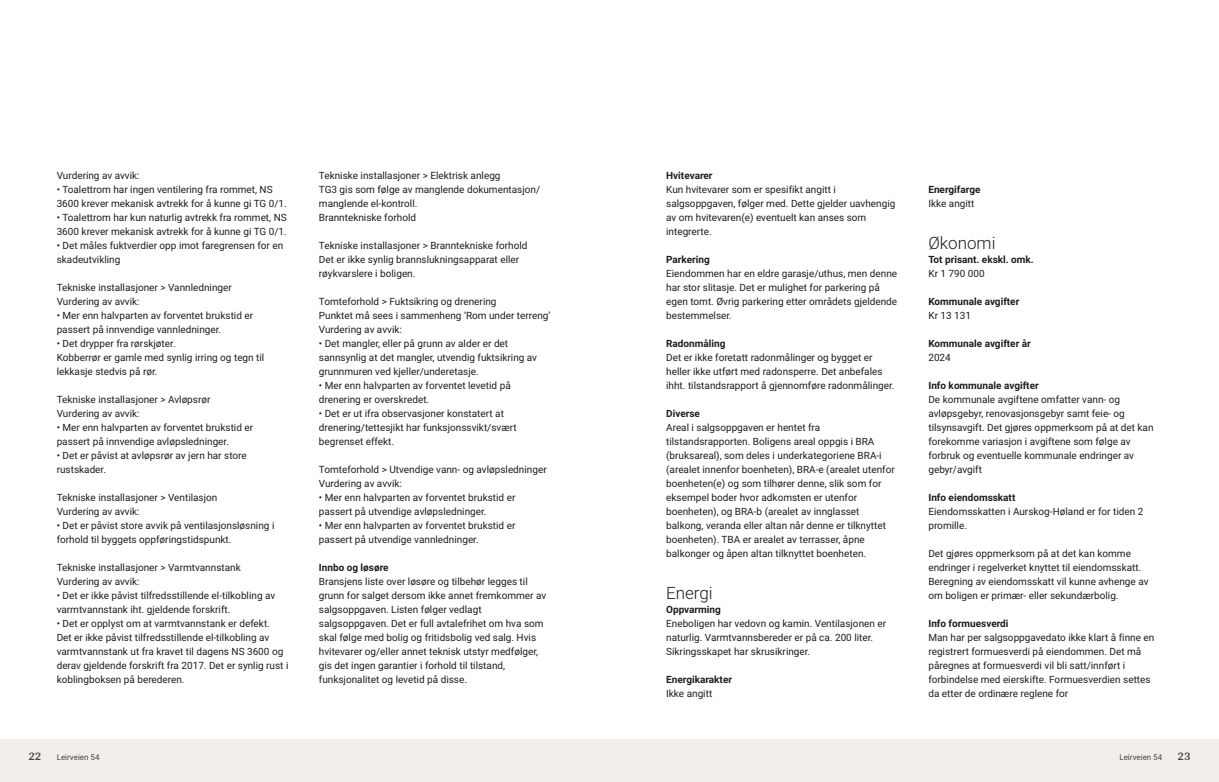
<style>
.page{position:relative;width:1219px;height:782px;background:#fff}
.page>*{position:absolute;margin:0;border:0;box-sizing:border-box;transform-origin:0 0}
.t1{font:300 17px "Roboto Vitec";color:#1d1d1b}
.t2{font:700 12px "Arya";color:#414749}
.t3{font:10px/14px "Roboto Vitec";color:#1d1d1b}
.t4{font:700 10px "Roboto Vitec";color:#1d1d1b}
.t5{font:8px "Roboto Vitec";color:#414749}
</style>
<div class="page">
<div style="left:0;top:739px;width:612px;height:42px;background:#f2eeea"></div>
<div style="left:607px;top:739px;width:612px;height:42px;background:#f2eeea"></div>
<p class="t3" style="left:57px;top:167px;width:85px">Vurdering av avvik:</p>
<p class="t3" style="left:57px;top:181px;width:232px">• Toalettrom har ingen ventilering fra rommet, NS<br>3600 krever mekanisk avtrekk for å kunne gi TG 0/1.</p>
<p class="t3" style="left:57px;top:209px;width:232px">• Toalettrom har kun naturlig avtrekk fra rommet, NS<br>3600 krever mekanisk avtrekk for å kunne gi TG 0/1.</p>
<p class="t3" style="left:57px;top:237px;width:228px">• Det måles fuktverdier opp imot faregrensen for en skadeutvikling</p>
<p class="t3" style="left:57px;top:279px;width:177px">Tekniske installasjoner &gt; Vannledninger<br>Vurdering av avvik:</p>
<p class="t3" style="left:57px;top:307px;width:198px">• Mer enn halvparten av forventet brukstid er passert på innvendige vannledninger.</p>
<p class="t3" style="left:57px;top:335px;width:209px">• Det drypper fra rørskjøter.<br>Kobberrør er gamle med synlig irring og tegn til lekkasje stedvis på rør.</p>
<p class="t3" style="left:57px;top:391px;width:155px">Tekniske installasjoner &gt; Avløpsrør<br>Vurdering av avvik:</p>
<p class="t3" style="left:57px;top:419px;width:198px">• Mer enn halvparten av forventet brukstid er passert på innvendige avløpsledninger.</p>
<p class="t3" style="left:57px;top:447px;width:192px">• Det er påvist at avløpsrør av jern har store rustskader.</p>
<p class="t3" style="left:57px;top:489px;width:162px">Tekniske installasjoner &gt; Ventilasjon<br>Vurdering av avvik:</p>
<p class="t3" style="left:57px;top:517px;width:219px">• Det er påvist store avvik på ventilasjonsløsning i forhold til byggets oppføringstidspunkt.</p>
<p class="t3" style="left:57px;top:559px;width:186px">Tekniske installasjoner &gt; Varmtvannstank<br>Vurdering av avvik:</p>
<p class="t3" style="left:57px;top:587px;width:220px">• Det er ikke påvist tilfredsstillende el‑tilkobling av varmtvannstank iht. gjeldende forskrift.</p>
<p class="t3" style="left:57px;top:615px;width:233px">• Det er opplyst om at varmtvannstank er defekt.<br>Det er ikke påvist tilfredsstillende el‑tilkobling av varmtvannstank ut fra kravet til dagens NS 3600 og derav gjeldende forskrift fra 2017. Det er synlig rust i koblingboksen på berederen.</p>
<p class="t2" style="left:28px;top:749px;width:15px">22</p>
<p class="t5" style="left:57px;top:751px;width:44px">Leirveien 54</p>
<p class="t3" style="left:319px;top:167px;width:223px">Tekniske installasjoner &gt; Elektrisk anlegg<br>TG3 gis som følge av manglende dokumentasjon/ manglende el‑kontroll.<br>Branntekniske forhold</p>
<p class="t3" style="left:319px;top:237px;width:210px">Tekniske installasjoner &gt; Branntekniske forhold<br>Det er ikke synlig brannslukningsapparat eller røykvarslere i boligen.</p>
<p class="t3" style="left:319px;top:293px;width:233px">Tomteforhold &gt; Fuktsikring og drenering<br>Punktet må sees i sammenheng ‘Rom under terreng’<br>Vurdering av avvik:</p>
<p class="t3" style="left:319px;top:335px;width:220px">• Det mangler, eller på grunn av alder er det sannsynlig at det mangler, utvendig fuktsikring av grunnmuren ved kjeller/underetasje.</p>
<p class="t3" style="left:319px;top:377px;width:193px">• Mer enn halvparten av forventet levetid på drenering er overskredet.</p>
<p class="t3" style="left:319px;top:405px;width:199px">• Det er ut ifra observasjoner konstatert at drenering/tettesjikt har funksjonssvikt/svært begrenset effekt.</p>
<p class="t3" style="left:319px;top:461px;width:229px">Tomteforhold &gt; Utvendige vann‑ og avløpsledninger<br>Vurdering av avvik:</p>
<p class="t3" style="left:319px;top:489px;width:198px">• Mer enn halvparten av forventet brukstid er passert på utvendige avløpsledninger.</p>
<p class="t3" style="left:319px;top:517px;width:198px">• Mer enn halvparten av forventet brukstid er passert på utvendige vannledninger.</p>
<p class="t4" style="left:319px;top:560px;width:71px">Innbo og løsøre</p>
<p class="t3" style="left:319px;top:573px;width:229px">Bransjens liste over løsøre og tilbehør legges til grunn for salget dersom ikke annet fremkommer av salgsoppgaven. Listen følger vedlagt salgsoppgaven. Det er full avtalefrihet om hva som skal følge med bolig og fritidsbolig ved salg. Hvis hvitevarer og/eller annet teknisk utstyr medfølger, gis det ingen garantier i forhold til tilstand, funksjonalitet og levetid på disse.</p>
<p class="t4" style="left:666px;top:168px;width:48px">Hvitevarer</p>
<p class="t3" style="left:666px;top:181px;width:231px">Kun hvitevarer som er spesifikt angitt i salgsoppgaven, følger med. Dette gjelder uavhengig av om hvitevaren(e) eventuelt kan anses som integrerte.</p>
<p class="t4" style="left:666px;top:252px;width:45px">Parkering</p>
<p class="t3" style="left:666px;top:265px;width:233px">Eiendommen har en eldre garasje/uthus, men denne har stor slitasje. Det er mulighet for parkering på egen tomt. Øvrig parkering etter områdets gjeldende bestemmelser.</p>
<p class="t4" style="left:666px;top:336px;width:61px">Radonmåling</p>
<p class="t3" style="left:666px;top:349px;width:230px">Det er ikke foretatt radonmålinger og bygget er heller ikke utført med radonsperre. Det anbefales ihht. tilstandsrapport å gjennomføre radonmålinger.</p>
<p class="t4" style="left:666px;top:406px;width:35px">Diverse</p>
<p class="t3" style="left:666px;top:419px;width:230px">Areal i salgsoppgaven er hentet fra tilstandsrapporten. Boligens areal oppgis i BRA (bruksareal), som deles i underkategoriene BRA‑i (arealet innenfor boenheten), BRA‑e (arealet utenfor boenheten(e) og som tilhører denne, slik som for eksempel boder hvor adkomsten er utenfor boenheten), og BRA‑b (arealet av innglasset balkong, veranda eller altan når denne er tilknyttet boenheten). TBA er arealet av terrasser, åpne balkonger og åpen altan tilknyttet boenheten.</p>
<h1 class="t1" style="left:666px;top:580px;width:48px">Energi</h1>
<p class="t4" style="left:666px;top:602px;width:56px">Oppvarming</p>
<p class="t3" style="left:666px;top:615px;width:221px">Eneboligen har vedovn og kamin. Ventilasjonen er naturlig. Varmtvannsbereder er på ca. 200 liter.<br>Sikringsskapet har skrusikringer.</p>
<p class="t4" style="left:666px;top:672px;width:67px">Energikarakter</p>
<p class="t3" style="left:666px;top:685px;width:48px">Ikke angitt</p>
<p class="t4" style="left:928px;top:182px;width:54px">Energifarge</p>
<p class="t3" style="left:928px;top:195px;width:48px">Ikke angitt</p>
<h1 class="t1" style="left:928px;top:230px;width:69px">Økonomi</h1>
<p class="t4" style="left:928px;top:252px;width:107px">Tot prisant. ekskl. omk.</p>
<p class="t3" style="left:928px;top:265px;width:58px">Kr 1 790 000</p>
<p class="t4" style="left:928px;top:294px;width:92px">Kommunale avgifter</p>
<p class="t3" style="left:928px;top:307px;width:44px">Kr 13 131</p>
<p class="t4" style="left:928px;top:336px;width:104px">Kommunale avgifter år</p>
<p class="t3" style="left:928px;top:349px;width:24px">2024</p>
<p class="t4" style="left:928px;top:378px;width:112px">Info kommunale avgifter</p>
<p class="t3" style="left:928px;top:391px;width:227px">De kommunale avgiftene omfatter vann‑ og avløpsgebyr, renovasjonsgebyr samt feie‑ og tilsynsavgift. Det gjøres oppmerksom på at det kan forekomme variasjon i avgiftene som følge av forbruk og eventuelle kommunale endringer av gebyr/avgift</p>
<p class="t4" style="left:928px;top:490px;width:88px">Info eiendomsskatt</p>
<p class="t3" style="left:928px;top:503px;width:216px">Eiendomsskatten i Aurskog‑Høland er for tiden 2 promille.</p>
<p class="t3" style="left:928px;top:545px;width:222px">Det gjøres oppmerksom på at det kan komme endringer i regelverket knyttet til eiendomsskatt.<br>Beregning av eiendomsskatt vil kunne avhenge av om boligen er primær‑ eller sekundærbolig.</p>
<p class="t4" style="left:928px;top:616px;width:82px">Info formuesverdi</p>
<p class="t3" style="left:928px;top:629px;width:227px">Man har per salgsoppgavedato ikke klart å finne en registrert formuesverdi på eiendommen. Det må påregnes at formuesverdi vil bli satt/innført i forbindelse med eierskifte. Formuesverdien settes da etter de ordinære reglene for</p>
<p class="t5" style="left:1119px;top:751px;width:44px">Leirveien 54</p>
<p class="t2" style="left:1177px;top:749px;width:15px">23</p>
</div>
